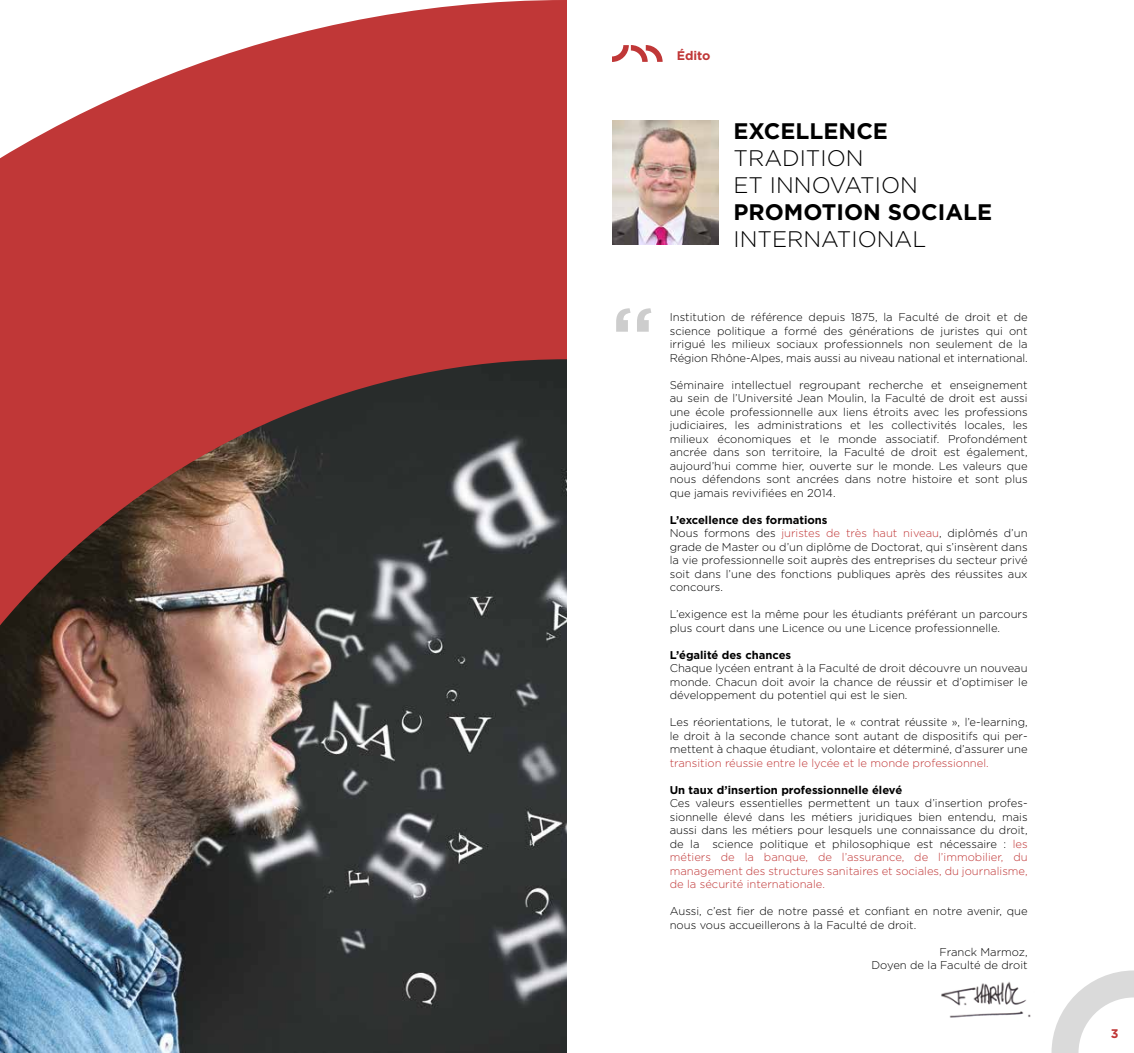
<style>
.page{position:relative;width:1134px;height:1053px;background:#fff}
.page>*{position:absolute;margin:0;border:0;box-sizing:border-box;transform-origin:0 0}
.t1{font:700 72.75px "Gotham";color:#000}
.t2{font:300 22.5px/27px "Gotham";color:#000}
.t3{font:700 22.5px "Gotham";color:#000}
.t4{font:700 12.5px "Gotham";letter-spacing:-.005em;color:#c03737}
.t5{font:300 11.25px/13.5px "Gotham";color:#000;text-align:justify}
.t6{font:700 11.25px "Gotham";color:#000}
.t7{font:300 11.25px "Gotham";color:#c03737}
.s1{font-weight:700}
.s2{color:#c03737}
</style>
<div class="page">
<img style="left:612px;top:120px;width:106px;height:124px">
<svg style="left:612px;top:45px;width:51px;height:17px"></svg>
<img style="left:0;top:0;width:567px;height:1052px">
<img style="left:941px;top:982px;width:90px;height:36px">
<svg style="left:1051px;top:970px;width:83px;height:82px"></svg>
<p class="t4" style="left:677px;top:48px;width:35px">Édito</p>
<h2 class="t3" style="left:733px;top:116px;width:156px">EXCELLENCE</h2>
<h2 class="t2" style="left:733px;top:143px;width:186px">TRADITION<br>ET INNOVATION</h2>
<h2 class="t3" style="left:733px;top:197px;width:260px">PROMOTION SOCIALE</h2>
<h2 class="t2" style="left:733px;top:224px;width:194px">INTERNATIONAL</h2>
<h1 class="t1" style="left:612px;top:285px;width:43px">‘‘</h1>
<p class="t5" style="left:670px;top:310px;width:359px">Institution de référence depuis 1875, la Faculté de droit et de science politique a formé des générations de juristes qui ont irrigué les milieux sociaux professionnels non seulement de la Région Rhône-Alpes, mais aussi au niveau national et international.</p>
<p class="t5" style="left:670px;top:377px;width:359px">Séminaire intellectuel regroupant recherche et enseignement au sein de l’Université Jean Moulin, la Faculté de droit est aussi une école professionnelle aux liens étroits avec les professions judiciaires, les administrations et les collectivités locales, les milieux économiques et le monde associatif. Profondément ancrée dans son territoire, la Faculté de droit est également, aujourd’hui comme hier, ouverte sur le monde. Les valeurs que nous défendons sont ancrées dans notre histoire et sont plus que jamais revivifiées en 2014.</p>
<p class="t5" style="left:670px;top:512px;width:359px;text-align:left"><span class="s1">L’excellence des formations<br></span>Nous formons des <span class="s2">juristes de très haut niveau</span>, diplômés d’un grade de Master ou d’un diplôme de Doctorat, qui s’insèrent dans la vie professionnelle soit auprès des entreprises du secteur privé soit dans l’une des fonctions publiques après des réussites aux concours.</p>
<p class="t5" style="left:670px;top:607px;width:359px">L’exigence est la même pour les étudiants préférant un parcours plus court dans une Licence ou une Licence professionnelle.</p>
<p class="t6" style="left:670px;top:647px;width:123px">L’égalité des chances</p>
<p class="t5" style="left:670px;top:661px;width:359px">Chaque lycéen entrant à la Faculté de droit découvre un nouveau monde. Chacun doit avoir la chance de réussir et d’optimiser le développement du potentiel qui est le sien.</p>
<p class="t5" style="left:670px;top:715px;width:359px">Les réorientations, le tutorat, le « contrat réussite », l’e-learning, le droit à la seconde chance sont autant de dispositifs qui per&shy;mettent à chaque étudiant, volontaire et déterminé, d’assurer une</p>
<p class="t7" style="left:670px;top:755px;width:321px">transition réussie entre le lycée et le monde professionnel.</p>
<p class="t6" style="left:670px;top:782px;width:234px">Un taux d’insertion professionnelle élevé</p>
<p class="t5" style="left:670px;top:796px;width:359px">Ces valeurs essentielles permettent un taux d’insertion profes&shy;sionnelle élevé dans les métiers juridiques bien entendu, mais aussi dans les métiers pour lesquels une connaissance du droit, de la science politique et philosophique est nécessaire : <span class="s2">les métiers de la banque, de l’assurance, de l’immobilier, du management des structures sanitaires et sociales, du journalisme, de la sécurité internationale.</span></p>
<p class="t5" style="left:670px;top:904px;width:359px">Aussi, c’est fier de notre passé et confiant en notre avenir, que nous vous accueillerons à la Faculté de droit.</p>
<p class="t5" style="left:871px;top:944px;width:158px;text-align:right">Franck Marmoz,<br>Doyen de la Faculté de droit</p>
<p class="t4" style="left:1111px;top:1025px;width:9px">3</p>
</div>
